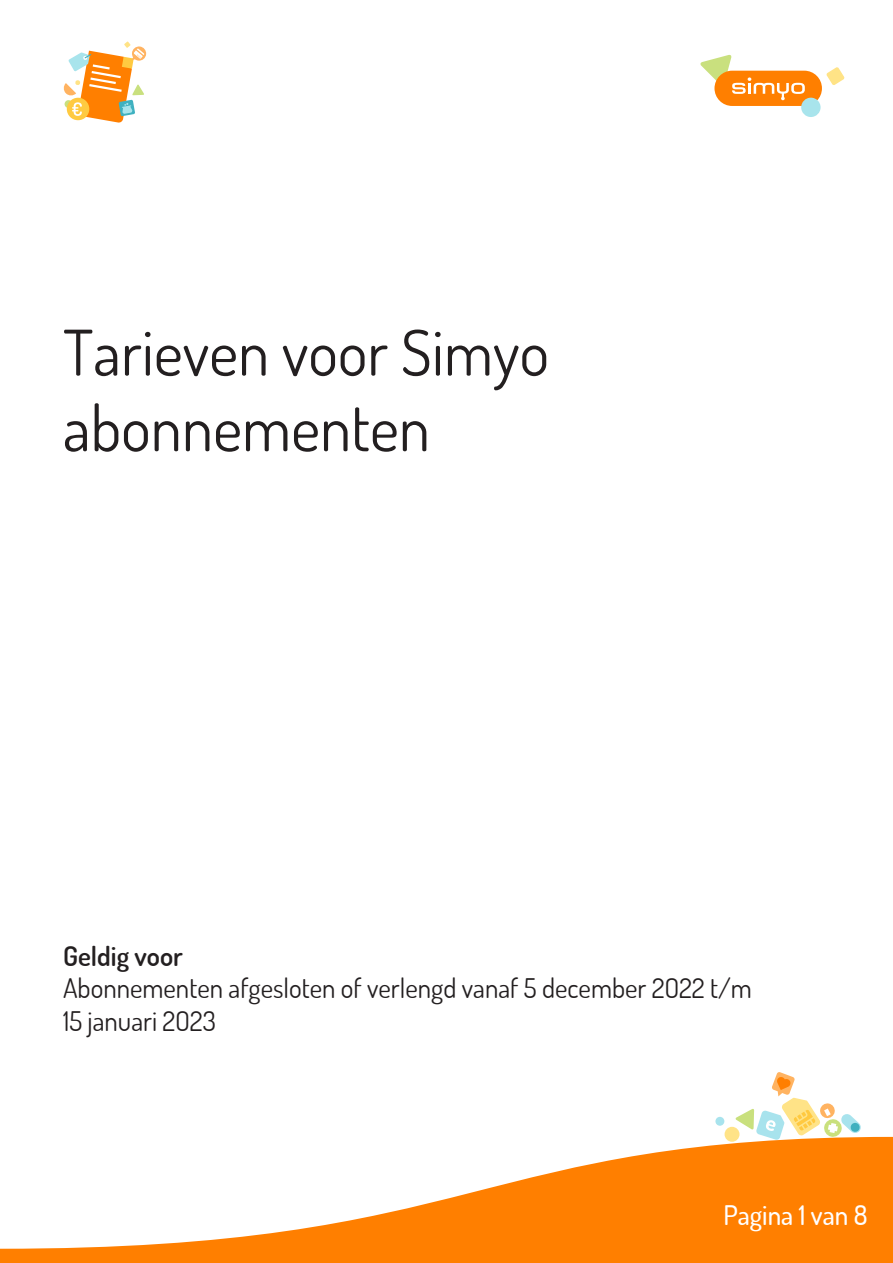
<style>
.page{position:relative;width:893px;height:1263px;background:#fff}
.page>*{position:absolute;margin:0;border:0;box-sizing:border-box;transform-origin:0 0}
.t1{font:63px/75.6px "Simyo";color:#231f20}
.t2{font:27px/32.4px "Simyo";color:#231f20}
.t3{font:500 27px "Simyo";color:#fff}
.t4{font:600 27px "Simyo";color:#231f20}
</style>
<div class="page">
<svg style="left:0;top:1137px;width:893px;height:126px;fill:#ff7f00"></svg>
<svg style="left:735px;top:1072px;width:126px;height:68px"></svg>
<div style="left:725px;top:1127px;width:14px;height:15px;background:#ffe387;border-radius:50%"></div>
<div style="left:715px;top:1117px;width:9px;height:9px;background:#a8e3ed;border-radius:50%"></div>
<svg style="left:826px;top:67px;width:19px;height:18px"></svg>
<div style="left:714px;top:71px;width:108px;height:35px;background:#ff7f00;border-radius:18px"></div>
<svg style="left:700px;top:54px;width:105px;height:46px"></svg>
<div style="left:801px;top:98px;width:19px;height:19px;background:#a8e4ec;border-radius:50%"></div>
<svg style="left:64px;top:46px;width:83px;height:77px"></svg>
<svg style="left:124px;top:41px;width:7px;height:7px"></svg>
<h1 class="t1" style="left:63px;top:313px;width:487px">Tarieven voor Simyo abonnementen</h1>
<p class="t4" style="left:63px;top:938px;width:121px">Geldig voor</p>
<p class="t2" style="left:63px;top:971px;width:690px">Abonnementen afgesloten of verlengd vanaf 5 december 2022 t/m<br>15 januari 2023</p>
<p class="t3" style="left:723px;top:1197px;width:146px">Pagina 1 van 8</p>
</div>
